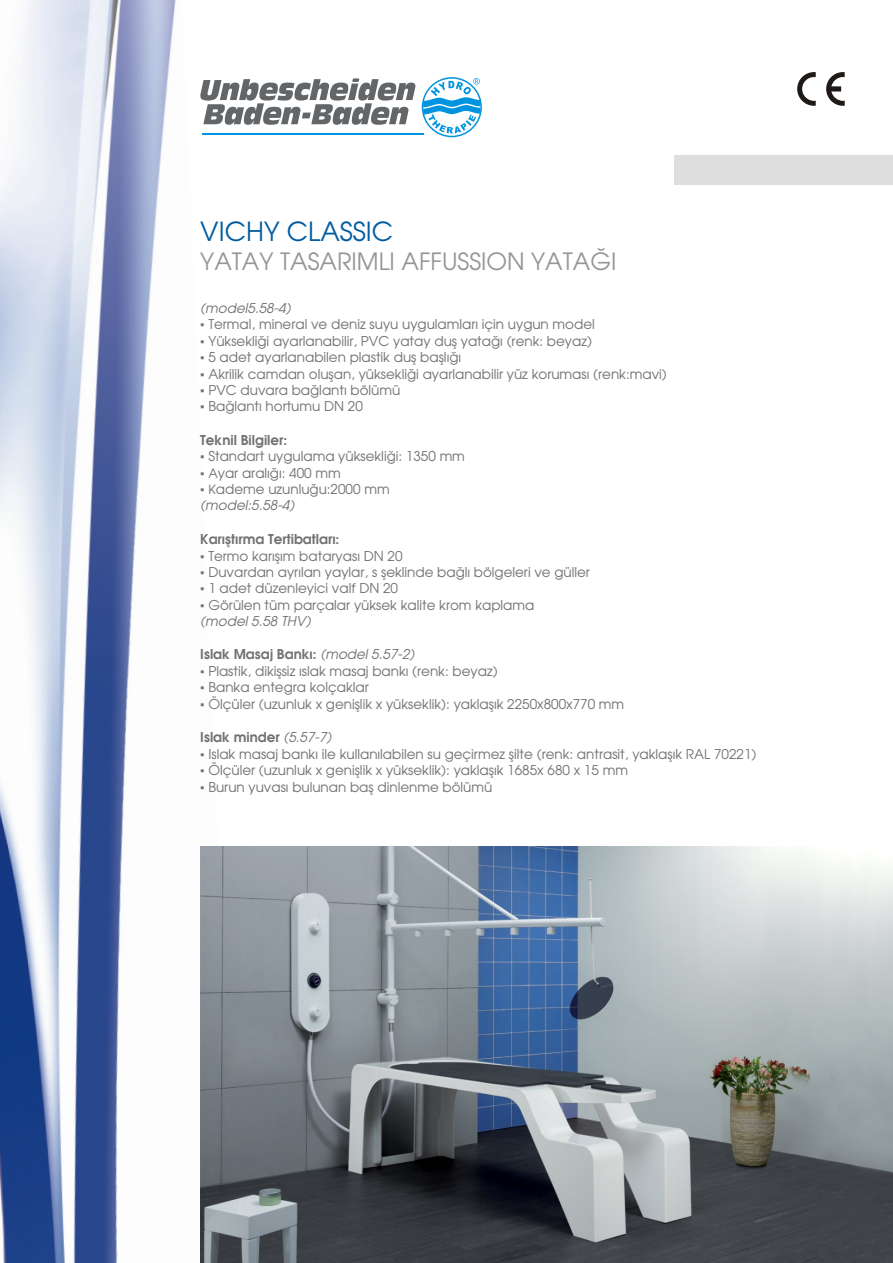
<style>
.page{position:relative;width:893px;height:1263px;background:#fff}
.page>*{position:absolute;margin:0;border:0;box-sizing:border-box;transform-origin:0 0}
.t1{font:26.25px "Avalon Plain";color:#005ca1}
.t2{font:23.7px "Avalon Plain";color:#969494}
.t3{font:13.5px/16.4px "Avalon Plain";color:#737070}
.s1{font-style:italic}
.s2{font-family:"Arial";font-size:12.75px}
.s3{font-weight:700}
.s4{font-size:12.75px}
</style>
<div class="page">
<img style="left:0;top:0;width:234px;height:1263px">
<div style="left:674px;top:155px;width:219px;height:30px;background:#dedede"></div>
<svg style="left:797px;top:72px;width:19px;height:34px"></svg>
<svg style="left:826px;top:72px;width:19px;height:34px"></svg>
<svg style="left:200px;top:78px;width:216px;height:47px"></svg>
<svg style="left:422px;top:77px;width:60px;height:60px"></svg>
<hr style="left:202px;top:133px;width:222px;height:1px;background:#0094de">
<img style="left:200px;top:847px;width:693px;height:416px">
<h1 class="t1" style="left:200px;top:221px;width:194px">VICHY CLASSIC</h1>
<h2 class="t2" style="left:200px;top:252px;width:418px">YATAY TASARIMLI AFFUSSION YATAÐI</h2>
<p class="t3" style="left:200px;top:301px;width:468px"><span class="s1">(model5.58-4)<br></span><span class="s2">?</span>Termal, mineral ve deniz suyu uygulamlarý için uygun model <span class="s2">?</span>Yüksekliði ayarlanabilir, PVC yatay duþ yataðý (renk: beyaz)<br><span class="s2">?</span>5 adet ayarlanabilen plastik duþ baþlýðý<br><span class="s2">?</span>Akrilik camdan oluþan, yüksekliði ayarlanabilir yüz korumasý (renk:mavi) <span class="s2">?</span>PVC duvara baðlantý bölümü<br><span class="s2">?</span>Baðlantý hortumu DN 20</p>
<p class="t3" style="left:200px;top:433px;width:266px"><span class="s3">Teknil Bilgiler:<br></span><span class="s2">?</span>Standart uygulama yüksekliði: 1350 mm <span class="s2">?</span> <span class="s4">A</span>yar aralýðý: 400 mm<br><span class="s2">?</span> <span class="s4">K</span>ademe uzunluðu:2000 mm <span class="s1">(model:5.58-4)</span></p>
<p class="t3" style="left:200px;top:532px;width:391px"><span class="s3">Karýþtýrma Tertibatlarý:<br></span><span class="s2">?</span>Termo karýþým bataryasý DN 20<br><span class="s2">?</span>Duvardan ayrýlan yaylar, s þeklinde baðlý bölgeleri ve güller <span class="s2">?</span>1 adet düzenleyici valf DN 20<br><span class="s2">?</span>Görülen tüm parçalar yüksek kalite krom kaplama<br><span class="s1">(model 5.58 THV)</span></p>
<p class="t3" style="left:200px;top:647px;width:425px"><span class="s3">Islak Masaj Banký:</span> <span class="s1">(model 5.57-2)<br></span><span class="s2">?</span>Plastik, dikiþsiz ýslak masaj banký (renk: beyaz)<br><span class="s2">?</span>Banka entegra kolçaklar<br><span class="s2">?</span>Ölçüler (uzunluk x geniþlik x yükseklik): yaklaþýk 2250x800x770 mm</p>
<p class="t3" style="left:200px;top:730px;width:558px"><span class="s3">Islak minder</span> <span class="s1">(5.57-7)<br></span><span class="s2">?</span>Islak masaj banký ile kullanýlabilen su geçirmez þilte (renk: antrasit, yaklaþýk RAL 70221) <span class="s2">?</span>Ölçüler (uzunluk x geniþlik x yükseklik): yaklaþýk 1685x 680 x 15 mm<br><span class="s2">?</span>Burun yuvasý bulunan baþ dinlenme bölümü</p>
</div>
